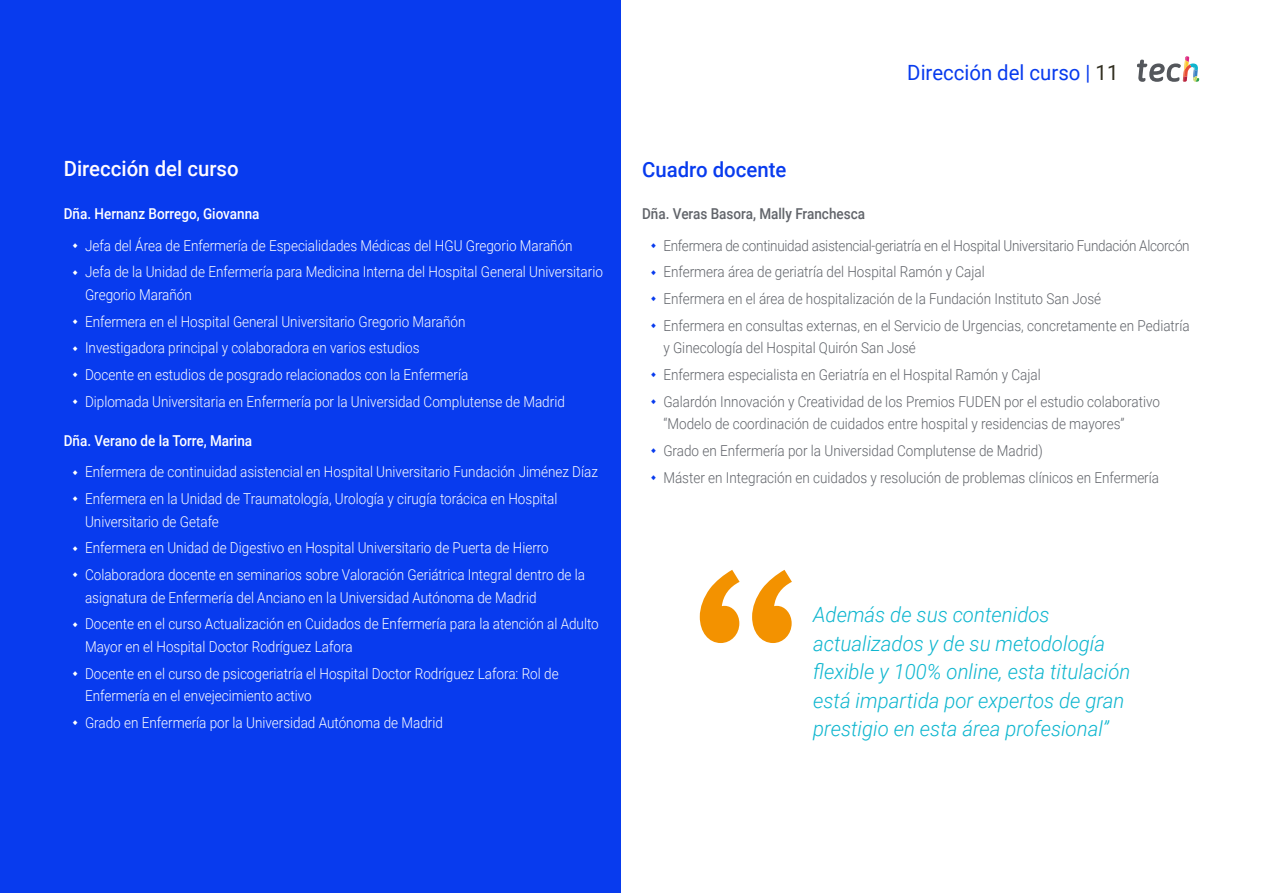
<style>
.page{position:relative;width:1263px;height:893px;background:#fff}
.page>*{position:absolute;margin:0;border:0;box-sizing:border-box;transform-origin:0 0}
.t1{font:italic 300 21px/28.5px "Roboto";color:#0fb6cf}
.t2{font:21px "Roboto";color:#083bee}
.t3{font:500 21px "Roboto";color:#fffbff}
.t4{font:500 21px "Roboto";color:#083bee}
.t5{font:300 15px/26.7px "Roboto";color:#fff;scale:.9 1}
.t6{font:300 15px/26.7px "Roboto";color:#61646a;scale:.9 1}
.t7{font:500 15px "Roboto";color:#fff;scale:.9 1}
.t8{font:500 15px "Roboto";color:#61646a;scale:.9 1}
.s1{color:#312e20}
</style>
<div class="page">
<div style="left:0;top:0;width:621px;height:893px;background:#083bee"></div>
<svg style="left:1137px;top:56px;width:62px;height:26px"></svg>
<svg style="left:700px;top:570px;width:92px;height:73px"></svg>
<h1 class="t3" style="left:64px;top:154px;width:176px">Dirección del curso</h1>
<p class="t7" style="left:64px;top:203px;width:219px">Dña. Hernanz Borrego, Giovanna</p>
<p class="t5" style="left:85px;top:231px;width:577px">Jefa del Área de Enfermería de Especialidades Médicas del HGU Gregorio Marañón<br>Jefa de la Unidad de Enfermería para Medicina Interna del Hospital General Universitario</p>
<p class="t5" style="left:85px;top:280px;width:535px">Gregorio Marañón<br>Enfermera en el Hospital General Universitario Gregorio Marañón<br>Investigadora principal y colaboradora en varios estudios<br>Docente en estudios de posgrado relacionados con la Enfermería<br>Diplomada Universitaria en Enfermería por la Universidad Complutense de Madrid</p>
<p class="t7" style="left:64px;top:430px;width:211px">Dña. Verano de la Torre, Marina</p>
<p class="t5" style="left:85px;top:458px;width:571px">Enfermera de continuidad asistencial en Hospital Universitario Fundación Jiménez Díaz<br>Enfermera en la Unidad de Traumatología, Urología y cirugía torácica en Hospital</p>
<p class="t5" style="left:85px;top:507px;width:557px">Universitario de Getafe<br>Enfermera en Unidad de Digestivo en Hospital Universitario de Puerta de Hierro<br>Colaboradora docente en seminarios sobre Valoración Geriátrica Integral dentro de la</p>
<p class="t5" style="left:85px;top:583px;width:572px">asignatura de Enfermería del Anciano en la Universidad Autónoma de Madrid<br>Docente en el curso Actualización en Cuidados de Enfermería para la atención al Adulto</p>
<p class="t5" style="left:85px;top:633px;width:528px">Mayor en el Hospital Doctor Rodríguez Lafora<br>Docente en el curso de psicogeriatría el Hospital Doctor Rodríguez Lafora: Rol de</p>
<p class="t5" style="left:85px;top:682px;width:399px">Enfermería en el envejecimiento activo<br>Grado en Enfermería por la Universidad Autónoma de Madrid</p>
<h1 class="t4" style="left:642px;top:154px;width:146px">Cuadro docente</h1>
<h1 class="t2" style="left:907px;top:57px;width:213px">Dirección del curso | <span class="s1">11</span></h1>
<p class="t8" style="left:642px;top:203px;width:249px">Dña. Veras Basora, Mally Franchesca</p>
<p class="t6" style="left:663px;top:231px;width:586px">Enfermera de continuidad asistencial-geriatría en el Hospital Universitario Fundación Alcorcón Enfermera área de geriatría del Hospital Ramón y Cajal<br>Enfermera en el área de hospitalización de la Fundación Instituto San José<br>Enfermera en consultas externas, en el Servicio de Urgencias, concretamente en Pediatría</p>
<p class="t6" style="left:663px;top:334px;width:553px">y Ginecología del Hospital Quirón San José<br>Enfermera especialista en Geriatría en el Hospital Ramón y Cajal<br>Galardón Innovación y Creatividad de los Premios FUDEN por el estudio colaborativo</p>
<p class="t6" style="left:663px;top:410px;width:552px">“Modelo de coordinación de cuidados entre hospital y residencias de mayores”<br>Grado en Enfermería por la Universidad Complutense de Madrid)<br>Máster en Integración en cuidados y resolución de problemas clínicos en Enfermería</p>
<h1 class="t1" style="left:813px;top:600px;width:319px">Además de sus contenidos actualizados y de su metodología flexible y 100% online, esta titulación está impartida por expertos de gran prestigio en esta área profesional”</h1>
</div>
